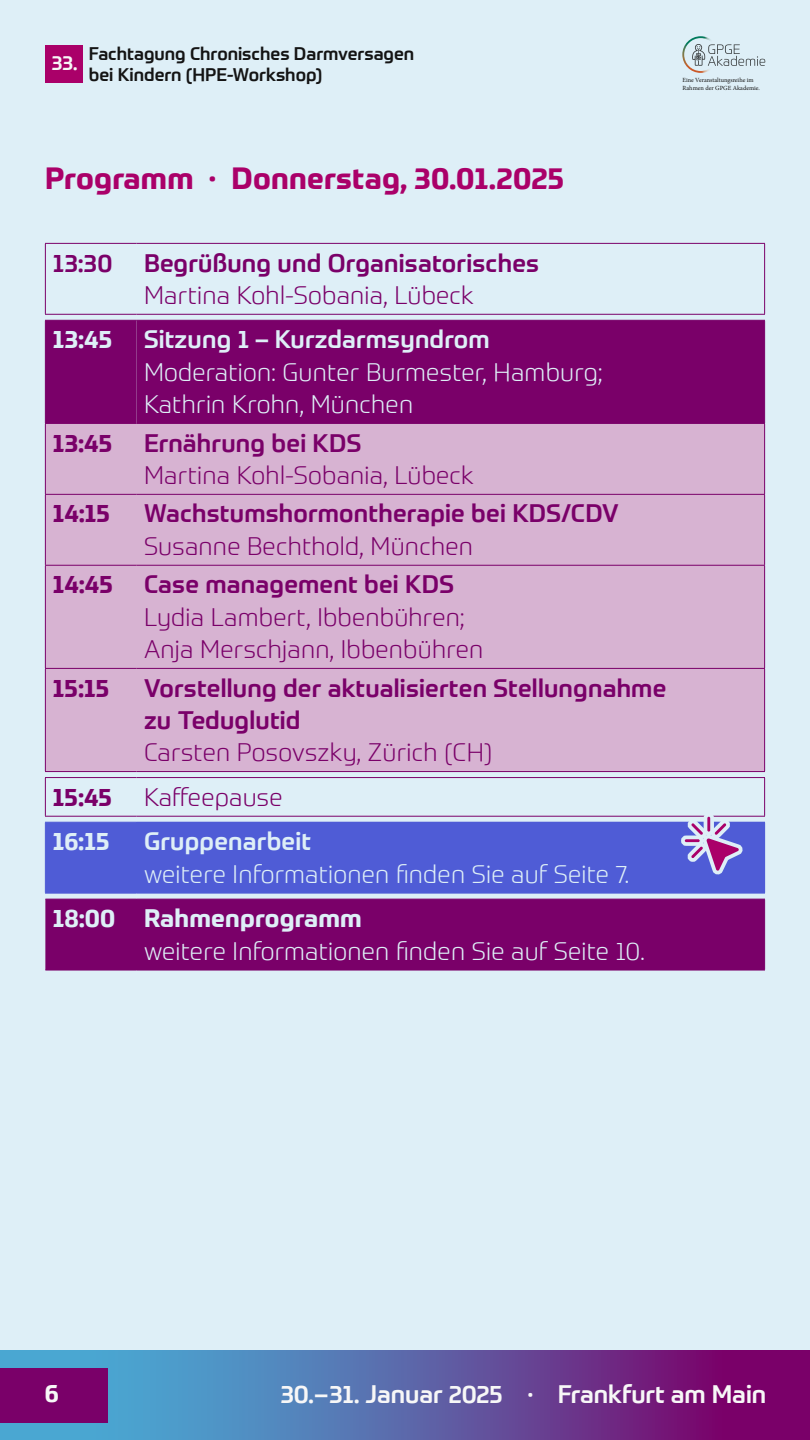
<style>
.page{position:relative;width:810px;height:1440px;background:#deeff7}
.page>*{position:absolute;margin:0;border:0;box-sizing:border-box;transform-origin:0 0}
.t1{font:700 30px "Prometo";letter-spacing:.01em;color:#aa0069}
.t2{font:300 24.75px/32.2px "Prometo";letter-spacing:.01em;color:#7a0069}
.t3{font:500 24.75px/32.2px "Prometo";letter-spacing:.01em;color:#7a0069}
.t4{font:300 24.75px/32.2px "Prometo";letter-spacing:.01em;color:#deeff7}
.t5{font:500 24.75px "Prometo";letter-spacing:.01em;color:#deeff7}
.t6{font:500 24.75px "Prometo";color:#f7f7f7}
.t7{font:700 24.75px "Prometo";letter-spacing:.01em;color:#deeff7}
.t8{font:700 24.75px "Prometo";color:#7a0069}
.t9{font:700 24.75px "Prometo";color:#f7f7f7}
.t10{font:500 20.1px "Prometo";color:#f7f7f7}
.t11{font:500 17.85px/21.2px "Prometo";color:#141414}
.t12{font:6.3px/7.6px "Minion Pro";color:#141414}
</style>
<div class="page">
<div style="left:45px;top:45px;width:37px;height:37px;background:#aa0069"></div>
<img style="left:682px;top:36px;width:29px;height:37px">
<svg style="left:692px;top:44px;width:73px;height:22px"></svg>
<svg style="left:0;top:1351px;width:810px;height:89px;background:#6058a0"></svg>
<div style="left:0;top:1368px;width:108px;height:54px;background:#7a0069"></div>
<svg style="left:45px;top:321px;width:720px;height:649px;fill:#7a0069"></svg>
<div style="left:46px;top:424px;width:718px;height:347px;background:#d7b3d2"></div>
<div style="left:136px;top:822px;width:629px;height:71px;background:#4f5cd6"></div>
<hr style="left:45px;top:243px;width:84px;height:1px;background:#7a0069">
<hr style="left:45px;top:244px;width:1px;height:70px;background:#7a0069">
<hr style="left:136px;top:243px;width:629px;height:1px;background:#7a0069">
<hr style="left:764px;top:244px;width:1px;height:70px;background:#7a0069">
<hr style="left:136px;top:314px;width:629px;height:1px;background:#7a0069">
<hr style="left:45px;top:424px;width:1px;height:70px;background:#7a0069">
<hr style="left:764px;top:424px;width:1px;height:70px;background:#7a0069">
<hr style="left:136px;top:320px;width:629px;height:1px;background:#7a0069">
<hr style="left:764px;top:321px;width:1px;height:102px;background:#7a0069">
<svg style="left:45px;top:314px;width:91px;height:110px;background:#7e0b6f"></svg>
<hr style="left:136px;top:423px;width:629px;height:1px;background:#7a0069">
<hr style="left:45px;top:777px;width:84px;height:1px;background:#7a0069">
<hr style="left:45px;top:778px;width:1px;height:38px;background:#7a0069">
<hr style="left:136px;top:777px;width:629px;height:1px;background:#7a0069">
<hr style="left:764px;top:778px;width:1px;height:38px;background:#7a0069">
<hr style="left:136px;top:816px;width:629px;height:1px;background:#7a0069">
<hr style="left:136px;top:893px;width:629px;height:1px;background:#4f5cd6">
<svg style="left:45px;top:816px;width:91px;height:84px;background:#616bd7"></svg>
<hr style="left:136px;top:899px;width:629px;height:1px;background:#7a0069">
<hr style="left:129px;top:899px;width:1px;height:71px;background:#7a0069">
<hr style="left:136px;top:899px;width:1px;height:71px;background:#7a0069">
<hr style="left:764px;top:899px;width:1px;height:71px;background:#7a0069">
<hr style="left:45px;top:970px;width:84px;height:1px;background:#7a0069">
<hr style="left:136px;top:970px;width:629px;height:1px;background:#7a0069">
<hr style="left:45px;top:494px;width:84px;height:1px;background:#7a0069">
<hr style="left:45px;top:495px;width:1px;height:70px;background:#7a0069">
<hr style="left:136px;top:494px;width:629px;height:1px;background:#7a0069">
<hr style="left:764px;top:495px;width:1px;height:70px;background:#7a0069">
<hr style="left:45px;top:565px;width:84px;height:1px;background:#7a0069">
<hr style="left:45px;top:566px;width:1px;height:102px;background:#7a0069">
<hr style="left:136px;top:565px;width:629px;height:1px;background:#7a0069">
<hr style="left:764px;top:566px;width:1px;height:102px;background:#7a0069">
<hr style="left:45px;top:668px;width:84px;height:1px;background:#7a0069">
<hr style="left:45px;top:669px;width:1px;height:102px;background:#7a0069">
<hr style="left:136px;top:668px;width:629px;height:1px;background:#7a0069">
<hr style="left:764px;top:669px;width:1px;height:102px;background:#7a0069">
<hr style="left:45px;top:771px;width:84px;height:1px;background:#7a0069">
<svg style="left:129px;top:771px;width:7px;height:7px"></svg>
<hr style="left:136px;top:771px;width:629px;height:1px;background:#7a0069">
<svg style="left:681px;top:813px;width:68px;height:58px"></svg>
<p class="t10" style="left:52px;top:50px;width:27px">33.</p>
<p class="t11" style="left:89px;top:43px;width:327px">Fachtagung Chronisches Darmversagen bei Kindern (HPE-Workshop)</p>
<p class="t12" style="left:683px;top:76px;width:79px">Eine Veranstaltungsreihe im<br>Rahmen der GPGE Akademie.</p>
<p class="t1" style="left:45px;top:159px;width:521px">Programm · Donnerstag, 30.01.2025</p>
<p class="t3" style="left:53px;top:246px;width:61px">13:30</p>
<p class="t3" style="left:144px;top:246px;width:397px">Begrüßung und Organisatorisches</p>
<p class="t2" style="left:144px;top:279px;width:331px">Martina Kohl-Sobania, Lübeck</p>
<p class="t7" style="left:53px;top:324px;width:61px">13:45</p>
<p class="t5" style="left:144px;top:324px;width:347px">Sitzung 1 – Kurzdarmsyndrom</p>
<p class="t4" style="left:144px;top:356px;width:460px">Moderation: Gunter Burmester, Hamburg;<br>Kathrin Krohn, München</p>
<p class="t8" style="left:53px;top:427px;width:61px">13:45</p>
<p class="t3" style="left:144px;top:426px;width:219px">Ernährung bei KDS</p>
<p class="t2" style="left:144px;top:459px;width:331px">Martina Kohl-Sobania, Lübeck</p>
<p class="t8" style="left:53px;top:498px;width:59px">14:15</p>
<p class="t3" style="left:144px;top:497px;width:476px">Wachstumshormontherapie bei KDS/CDV</p>
<p class="t2" style="left:144px;top:530px;width:331px">Susanne Bechthold, München</p>
<p class="t8" style="left:53px;top:569px;width:61px">14:45</p>
<p class="t3" style="left:144px;top:568px;width:311px">Case management bei KDS</p>
<p class="t2" style="left:144px;top:601px;width:341px">Lydia Lambert, Ibbenbühren;<br>Anja Merschjann, Ibbenbühren</p>
<p class="t8" style="left:53px;top:672px;width:58px">15:15</p>
<p class="t3" style="left:144px;top:671px;width:524px">Vorstellung der aktualisierten Stellungnahme zu Teduglutid</p>
<p class="t2" style="left:144px;top:736px;width:350px">Carsten Posovszky, Zürich (CH)</p>
<p class="t8" style="left:53px;top:781px;width:61px">15:45</p>
<p class="t2" style="left:144px;top:781px;width:140px">Kaffeepause</p>
<p class="t7" style="left:53px;top:826px;width:58px">16:15</p>
<p class="t5" style="left:144px;top:826px;width:169px">Gruppenarbeit</p>
<p class="t4" style="left:144px;top:858px;width:487px">weitere Informationen finden Sie auf Seite 7.</p>
<p class="t7" style="left:53px;top:903px;width:310px">18:00 Rahmenprogramm</p>
<p class="t4" style="left:144px;top:934px;width:502px">weitere Informationen finden Sie auf Seite 10.</p>
<p class="t9" style="left:45px;top:1378px;width:16px">6</p>
<p class="t6" style="left:281px;top:1379px;width:487px">30.– 31. Januar 2025 · Frankfurt am Main</p>
</div>
